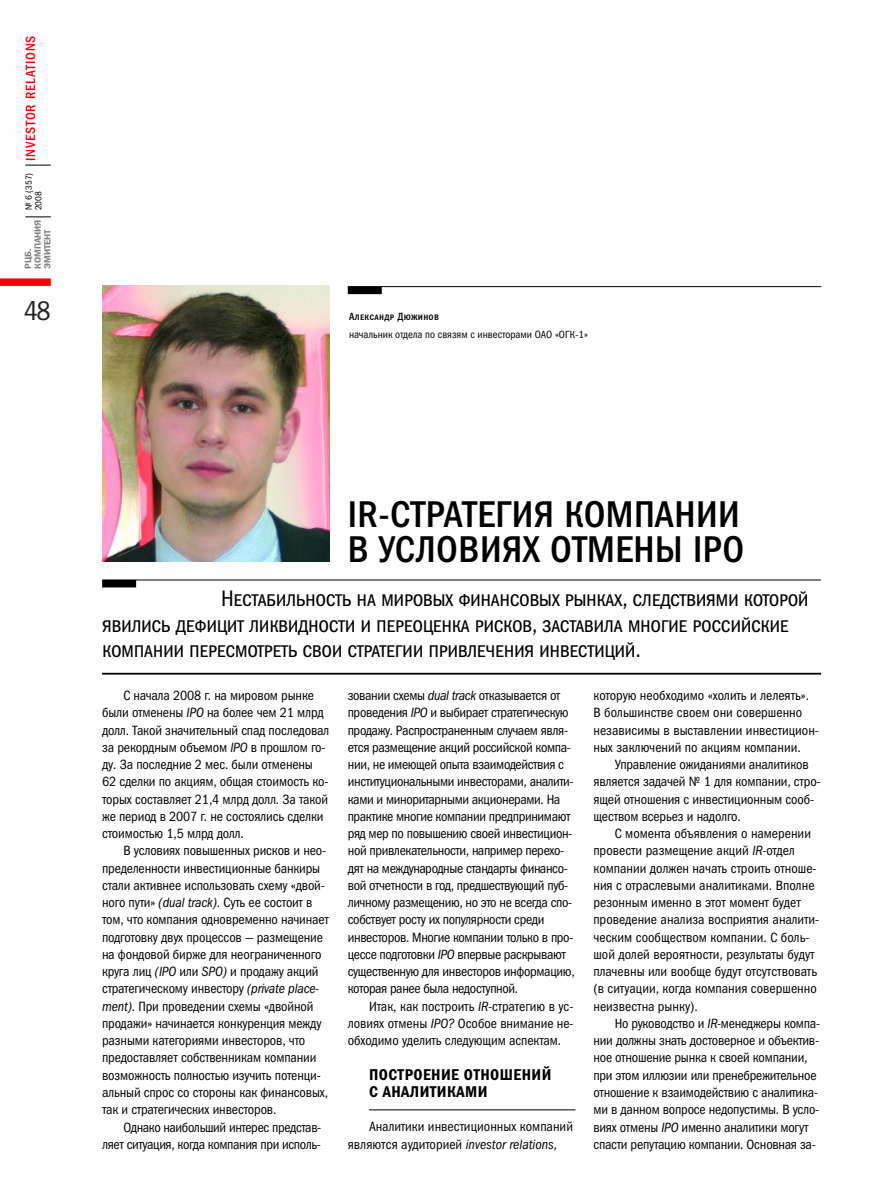
<style>
.page{position:relative;width:872px;height:1199px;background:#fff}
.page>*{position:absolute;margin:0;border:0;box-sizing:border-box;transform-origin:0 0}
.t1{font:37.5px/34.5px "Franklin Gothic Medi Cond C";letter-spacing:.01em;color:#000}
.t2{font:27px "Franklin Gothic Book Cond C";color:#231f1f}
.t3{font:22.5px/25.5px "Franklin Gothic Book Cond SCC";letter-spacing:-.02em;color:#000}
.t4{font:15.75px/17.2px "Franklin Gothic Demi Cond C";letter-spacing:.025em;color:#000}
.t5{font:13.5px/17.2px "Franklin Gothic Book Cond C";letter-spacing:-.015em;color:#000}
.t6{font:13.5px "Franklin Gothic Medi Cond C";letter-spacing:.055em;color:#ff000a}
.t7{font:10.5px "Franklin Gothic Book Cond C";color:#000}
.t8{font:10.5px "Franklin Gothic Medi Cond SCC";letter-spacing:.025em;color:#000}
.t9{font:9px/9.8px "Franklin Gothic Demi C";letter-spacing:-.025em;color:#808080}
.t10{font:9px/9.8px "Franklin Gothic Book Cond C";color:#000}
.s1{font-style:italic}
</style>
<div class="page">
<div style="left:0;top:278px;width:51px;height:8px;background:#ff000a"></div>
<svg style="left:25px;top:217px;width:26px;height:1px"></svg>
<svg style="left:25px;top:165px;width:26px;height:1px"></svg>
<hr style="left:369px;top:1109px;width:206px;height:1px;background:#000">
<img style="left:102px;top:286px;width:228px;height:276px">
<hr style="left:102px;top:673px;width:719px;height:1px;background:#000">
<hr style="left:102px;top:580px;width:719px;height:1px;background:#000">
<div style="left:102px;top:580px;width:34px;height:7px;background:#000"></div>
<div style="left:348px;top:287px;width:34px;height:7px;background:#000"></div>
<hr style="left:348px;top:286px;width:473px;height:1px;background:#000">
<p class="t6" style="left:26px;top:161px;width:127px;rotate:-90deg">INVESTOR RELATIONS</p>
<p class="t10" style="left:25px;top:210px;width:39px;rotate:-90deg">№ 6 (357)<br>2008</p>
<p class="t9" style="left:24px;top:269px;width:50px;rotate:-90deg">РЦБ.<br>КОМПАНИЯ<br>ЭМИТЕНТ</p>
<h2 class="t2" style="left:24px;top:301px;width:28px">48</h2>
<p class="t8" style="left:349px;top:311px;width:91px">Александр Дюжинов</p>
<p class="t7" style="left:349px;top:330px;width:240px">начальник отдела по связям с инвесторами ОАО «ОГК-1»</p>
<h1 class="t1" style="left:348px;top:501px;width:398px">IR-СТРАТЕГИЯ КОМПАНИИ<br>В УСЛОВИЯХ ОТМЕНЫ IPO</h1>
<h3 class="t3" style="left:102px;top:585px;width:708px;text-indent:119px">Нестабильность на мировых финансовых рынках, следствиями которой явились дефицит ликвидности и переоценка рисков, заставила многие российские компании пересмотреть свои стратегии привлечения инвестиций.</h3>
<p class="t5" style="left:102px;top:688px;width:229px;text-indent:21px">С начала 2008 г. на мировом рынке были отменены <span class="s1">IPO</span> на более чем 21 млрд долл. Такой значительный спад последовал за рекордным объемом <span class="s1">IPO</span> в прошлом го&shy;ду. За последние 2 мес. были отменены 62 сделки по акциям, общая стоимость ко&shy;торых составляет 21,4 млрд долл. За такой же период в 2007 г. не состоялись сделки стоимостью 1,5 млрд долл.</p>
<p class="t5" style="left:102px;top:843px;width:228px;text-indent:21px">В условиях повышенных рисков и нео&shy;пределенности инвестиционные банкиры стали активнее использовать схему «двой&shy;ного пути» <span class="s1">(dual track)</span>. Суть ее состоит в том, что компания одновременно начинает подготовку двух процессов — размещение на фондовой бирже для неограниченного круга лиц <span class="s1">(IPO</span> или <span class="s1">SPO)</span> и продажу акций стратегическому инвестору <span class="s1">(private place&shy;ment)</span>. При проведении схемы «двойной продажи» начинается конкуренция между разными категориями инвесторов, что предоставляет собственникам компании возможность полностью изучить потенци&shy;альный спрос со стороны как финансовых, так и стратегических инвесторов.</p>
<p class="t5" style="left:102px;top:1119px;width:221px;text-align:right">Однако наибольший интерес представ&shy;ляет ситуация, когда компания при исполь-</p>
<p class="t5" style="left:348px;top:688px;width:228px">зовании схемы <span class="s1">dual track</span> отказывается от проведения <span class="s1">IPO</span> и выбирает стратегическую продажу. Распространенным случаем явля&shy;ется размещение акций российской компа&shy;нии, не имеющей опыта взаимодействия с институциональными инвесторами, аналити&shy;ками и миноритарными акционерами. На практике многие компании предпринимают ряд мер по повышению своей инвестицион&shy;ной привлекательности, например перехо&shy;дят на международные стандарты финансо&shy;вой отчетности в год, предшествующий пуб&shy;личному размещению, но это не всегда спо&shy;собствует росту их популярности среди инвесторов. Многие компании только в про&shy;цессе подготовки <span class="s1">IPO</span> впервые раскрывают существенную для инвесторов информацию, которая ранее была недоступной.</p>
<p class="t5" style="left:348px;top:998px;width:227px;text-align:justify;text-indent:21px">Итак, как построить <span class="s1">IR-</span>стратегию в ус&shy;ловиях отмены <span class="s1">IPO?</span> Особое внимание не&shy;обходимо уделить следующим аспектам.</p>
<p class="t4" style="left:369px;top:1067px;width:184px">ПОСТРОЕНИЕ ОТНОШЕНИЙ<br>С АНАЛИТИКАМИ</p>
<p class="t5" style="left:348px;top:1119px;width:227px;text-indent:21px">Аналитики инвестиционных компаний являются аудиторией <span class="s1">investor relations,</span></p>
<p class="t5" style="left:593px;top:688px;width:227px">которую необходимо «холить и лелеять».<br>В большинстве своем они совершенно независимы в выставлении инвестицион&shy;ных заключений по акциям компании.</p>
<p class="t5" style="left:593px;top:757px;width:229px;text-indent:21px">Управление ожиданиями аналитиков является задачей № 1 для компании, стро&shy;ящей отношения с инвестиционным сооб&shy;ществом всерьез и надолго.</p>
<p class="t5" style="left:593px;top:826px;width:227px;text-indent:21px">С момента объявления о намерении провести размещение акций <span class="s1">IR-</span>отдел компании должен начать строить отноше&shy;ния с отраслевыми аналитиками. Вполне резонным именно в этот момент будет проведение анализа восприятия аналити&shy;ческим сообществом компании. С боль&shy;шой долей вероятности, результаты будут плачевны или вообще будут отсутствовать (в ситуации, когда компания совершенно неизвестна рынку).</p>
<p class="t5" style="left:593px;top:1016px;width:228px;text-indent:21px">Но руководство и <span class="s1">IR-</span>менеджеры компа&shy;нии должны знать достоверное и объектив&shy;ное отношение рынка к своей компании, при этом иллюзии или пренебрежительное отношение к взаимодействию с аналитика&shy;ми в данном вопросе недопустимы. В усло&shy;виях отмены <span class="s1">IPO</span> именно аналитики могут спасти репутацию компании. Основная за-</p>
</div>
